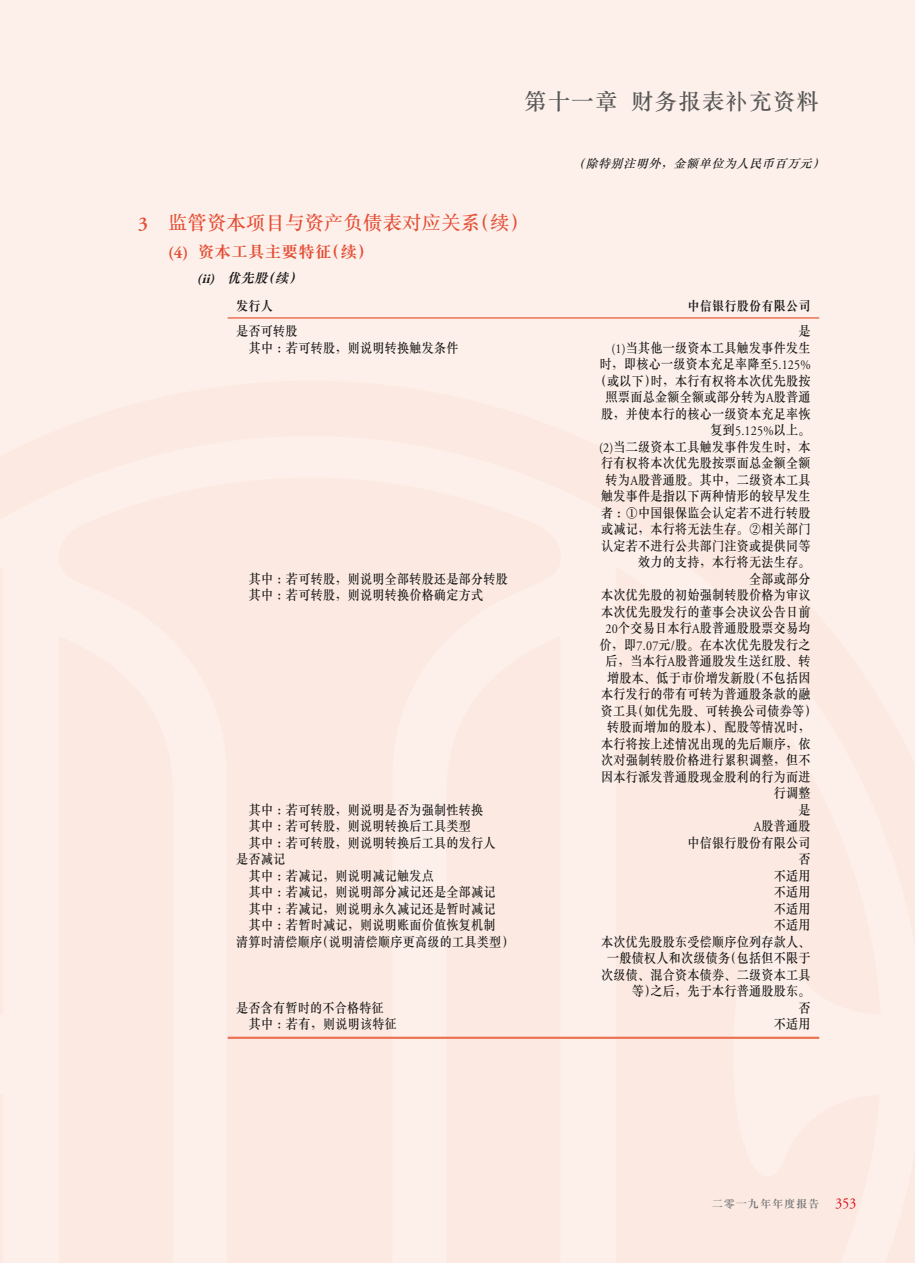
<style>
.page{position:relative;width:915px;height:1263px;background:#fff}
.page>*{position:absolute;margin:0;border:0;box-sizing:border-box;transform-origin:0 0}
.t1{font:500 22.5px "M Sung PRC";letter-spacing:.05em;color:#575756}
.t2{font:500 19.5px "M Sung PRC";color:#e44d35}
.t3{font:700 16.5px "M Sung PRC";letter-spacing:.015em;color:#e44d35}
.t4{font:500 13.5px/16.5px "M Sung PRC";letter-spacing:.015em;color:#1c1c1b;text-align:right;scale:.9 1}
.t5{font:700 13.5px "M Sung PRC";letter-spacing:.015em;color:#1c1c1b;scale:.9 1}
.t6{font:13.5px "Adobe Garamond Pro";color:#1c1c1b;scale:.9 1}
.t7{font:italic 700 13.5px "M Sung PRC";color:#1c1c1b}
.t8{font:italic 500 12px "M Sung PRC";color:#1c1c1b}
.t9{font:700 11.25px "M Sung HKS";letter-spacing:.065em;color:#7c7b7b}
.s1{font-family:"Adobe Garamond Pro";font-weight:600}
.s2{font-family:"Adobe Garamond Pro"}
.s3{font-family:"Adobe Garamond Pro";font-weight:400}
.s4{font-family:"M Sung PRC";font-weight:500}
.s5{font-family:"Adobe Garamond Pro";font-weight:400;font-size:15px;color:#dc0613}
</style>
<div class="page">
<div style="left:0;top:0;width:914px;height:1263px;background:#fdf0ea"></div>
<hr style="left:227px;top:317px;width:370px;height:2px;background:#ea7455">
<hr style="left:597px;top:317px;width:222px;height:2px;background:#ea7455">
<hr style="left:227px;top:1037px;width:370px;height:2px;background:#ea7455">
<hr style="left:597px;top:1037px;width:222px;height:2px;background:#ea7455">
<h1 class="t1" style="left:524px;top:91px;width:296px">第十一章 财务报表补充资料</h1>
<h2 class="t2" style="left:138px;top:213px;width:392px"><span class="s1">3</span> 监管资本项目与资产负债表对应关系（续）</h2>
<p class="t3" style="left:168px;top:244px;width:207px"><span class="s2">(4)</span> 资本工具主要特征（续）</p>
<p class="t7" style="left:197px;top:271px;width:109px"><span class="s2">(ii)</span> 优先股（续）</p>
<p class="t8" style="left:572px;top:157px;width:256px">（除特别注明外，金额单位为人民币百万元）</p>
<p class="t5" style="left:236px;top:299px;width:42px">发行人</p>
<p class="t5" style="left:687px;top:299px;width:138px">中信银行股份有限公司</p>
<p class="t4" style="left:236px;top:323px;width:70px">是否可转股</p>
<p class="t4" style="left:798px;top:323px;width:15px">是</p>
<p class="t4" style="left:249px;top:339px;width:234px">其中：若可转股，则说明转换触发条件</p>
<p class="t4" style="left:594px;top:339px;width:241px"><span class="s3">(1)</span>当其他一级资本工具触发事件发生<br>时，即核心一级资本充足率降至<span class="s3">5.125%</span>（或以下）时，本行有权将本次优先股按照票面总金额全额或部分转为<span class="s3">A</span>股普通股，并使本行的核心一级资本充足率恢</p>
<p class="t6" style="left:710px;top:423px;width:113px"><span class="s4">复到</span>5.125%<span class="s4">以上。</span></p>
<p class="t4" style="left:598px;top:438px;width:237px"><span class="s3">(2)</span>当二级资本工具触发事件发生时，本行有权将本次优先股按票面总金额全额转为<span class="s3">A</span>股普通股。其中，二级资本工具触发事件是指以下两种情形的较早发生者：①中国银保监会认定若不进行转股或减记，本行将无法生存。②相关部门认定若不进行公共部门注资或提供同等效力的支持，本行将无法生存。</p>
<p class="t4" style="left:249px;top:570px;width:289px">其中：若可转股，则说明全部转股还是部分转股</p>
<p class="t4" style="left:749px;top:570px;width:70px">全部或部分</p>
<p class="t4" style="left:249px;top:587px;width:262px">其中：若可转股，则说明转换价格确定方式</p>
<p class="t4" style="left:601px;top:587px;width:234px">本次优先股的初始强制转股价格为审议</p>
<p class="t4" style="left:601px;top:603px;width:234px">本次优先股发行的董事会决议公告日前</p>
<p class="t4" style="left:605px;top:620px;width:229px"><span class="s3">20</span>个交易日本行<span class="s3">A</span>股普通股股票交易均</p>
<p class="t4" style="left:599px;top:636px;width:236px">价，即<span class="s3">7.07</span>元<span class="s3">/</span>股。在本次优先股发行之</p>
<p class="t4" style="left:605px;top:653px;width:229px">后，当本行<span class="s3">A</span>股普通股发生送红股、转</p>
<p class="t4" style="left:607px;top:669px;width:227px">增股本、低于市价增发新股（不包括因</p>
<p class="t4" style="left:601px;top:686px;width:234px">本行发行的带有可转为普通股条款的融</p>
<p class="t4" style="left:600px;top:702px;width:241px">资工具（如优先股、可转换公司债券等）</p>
<p class="t4" style="left:607px;top:719px;width:227px">转股而增加的股本）、配股等情况时，</p>
<p class="t4" style="left:601px;top:735px;width:234px">本行将按上述情况出现的先后顺序，依</p>
<p class="t4" style="left:601px;top:752px;width:234px">次对强制转股价格进行累积调整，但不</p>
<p class="t4" style="left:601px;top:768px;width:234px">因本行派发普通股现金股利的行为而进</p>
<p class="t4" style="left:773px;top:785px;width:42px">行调整</p>
<p class="t4" style="left:249px;top:801px;width:262px">其中：若可转股，则说明是否为强制性转换</p>
<p class="t4" style="left:798px;top:801px;width:15px">是</p>
<p class="t4" style="left:249px;top:818px;width:248px">其中：若可转股，则说明转换后工具类型</p>
<p class="t4" style="left:753px;top:818px;width:65px"><span class="s3">A</span>股普通股</p>
<p class="t4" style="left:249px;top:834px;width:275px">其中：若可转股，则说明转换后工具的发行人</p>
<p class="t4" style="left:687px;top:834px;width:138px">中信银行股份有限公司</p>
<p class="t4" style="left:236px;top:850px;width:56px">是否减记</p>
<p class="t4" style="left:798px;top:850px;width:15px">否</p>
<p class="t4" style="left:249px;top:867px;width:207px">其中：若减记，则说明减记触发点</p>
<p class="t4" style="left:773px;top:867px;width:42px">不适用</p>
<p class="t4" style="left:249px;top:883px;width:275px">其中：若减记，则说明部分减记还是全部减记</p>
<p class="t4" style="left:773px;top:883px;width:42px">不适用</p>
<p class="t4" style="left:249px;top:900px;width:275px">其中：若减记，则说明永久减记还是暂时减记</p>
<p class="t4" style="left:773px;top:900px;width:42px">不适用</p>
<p class="t4" style="left:249px;top:916px;width:275px">其中：若暂时减记，则说明账面价值恢复机制</p>
<p class="t4" style="left:773px;top:916px;width:42px">不适用</p>
<p class="t4" style="left:236px;top:933px;width:310px">清算时清偿顺序（说明清偿顺序更高级的工具类型）</p>
<p class="t4" style="left:601px;top:933px;width:234px">本次优先股股东受偿顺序位列存款人、一般债权人和次级债务（包括但不限于次级债、混合资本债券、二级资本工具等）之后，先于本行普通股股东。</p>
<p class="t4" style="left:236px;top:999px;width:166px">是否含有暂时的不合格特征</p>
<p class="t4" style="left:798px;top:999px;width:15px">否</p>
<p class="t4" style="left:249px;top:1015px;width:166px">其中：若有，则说明该特征</p>
<p class="t4" style="left:773px;top:1015px;width:42px">不适用</p>
<p class="t9" style="left:711px;top:1195px;width:146px">二零一九年年度報告 <span class="s5">353</span></p>
</div>
